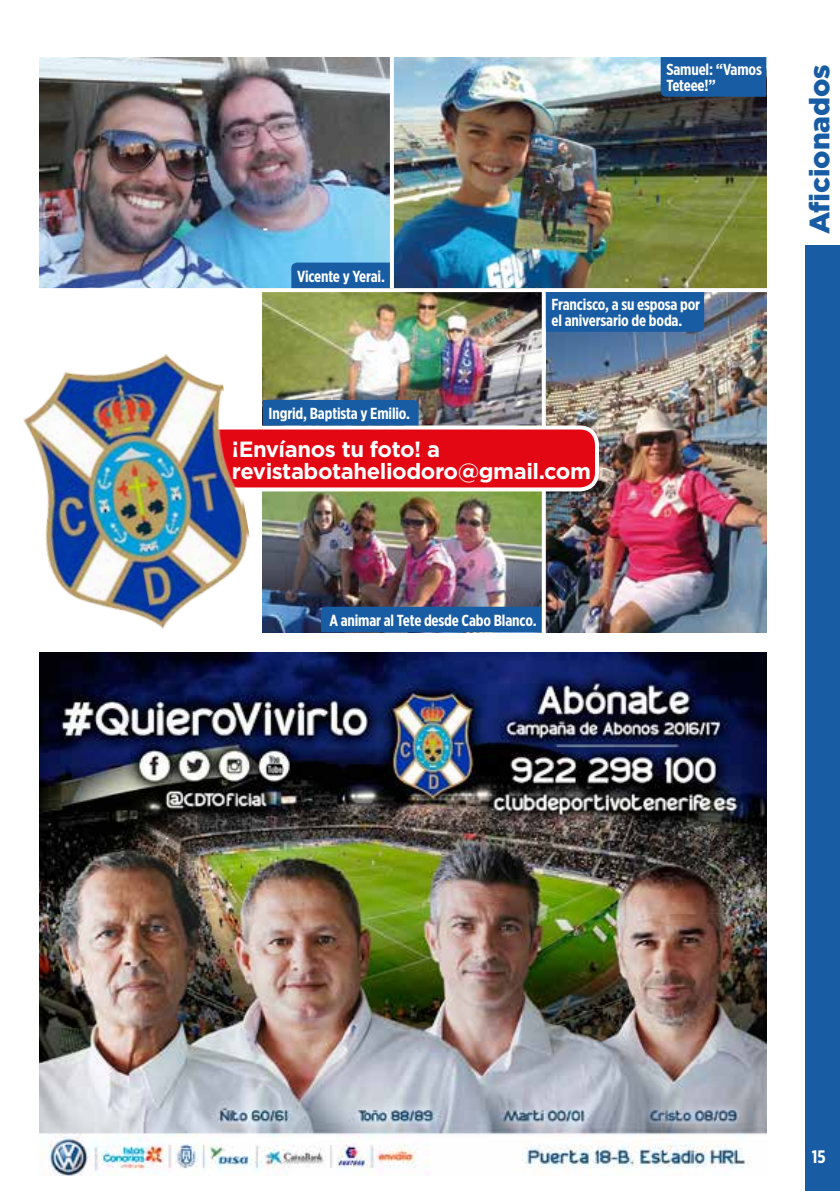
<style>
.page{position:relative;width:840px;height:1191px;background:#fff}
.page>*{position:absolute;margin:0;border:0;box-sizing:border-box;transform-origin:0 0}
.t1{font:900 28px "Gotham";color:#185ca4}
.t2{font:700 22px/22px "Gotham";letter-spacing:-.02em;color:#fff}
.t3{font:700 18px "Gotham X Narrow";color:#fff}
.t4{font:700 16px/16px "Gotham X Narrow";letter-spacing:-.01em;color:#fff}
</style>
<div class="page">
<div style="left:805px;top:246px;width:34px;height:945px;background:#185ca4"></div>
<img style="left:40px;top:652px;width:725px;height:523px">
<img style="left:393px;top:57px;width:372px;height:231px">
<img style="left:40px;top:57px;width:349px;height:231px">
<div style="left:660px;top:57px;width:105px;height:40px;background:#185ca4"></div>
<img style="left:545px;top:292px;width:220px;height:340px">
<img style="left:263px;top:493px;width:278px;height:139px">
<img style="left:263px;top:292px;width:278px;height:108px">
<svg style="left:52px;top:288px;width:715px;height:1px"></svg>
<svg style="left:389px;top:57px;width:1px;height:231px"></svg>
<img style="left:23px;top:345px;width:240px;height:288px">
<div style="left:545px;top:292px;width:158px;height:40px;background:#185ca4"></div>
<div style="left:291px;top:262px;width:98px;height:26px;background:#185ca4"></div>
<img style="left:198px;top:400px;width:402px;height:93px">
<div style="left:321px;top:606px;width:220px;height:26px;background:#185ca4"></div>
<svg style="left:541px;top:489px;width:4px;height:144px"></svg>
<svg style="left:541px;top:292px;width:4px;height:135px"></svg>
<p class="t4" style="left:297px;top:268px;width:89px">Vicente y Yerai.</p>
<p class="t4" style="left:268px;top:405px;width:143px">Ingrid, Baptista y Emilio.</p>
<p class="t4" style="left:666px;top:62px;width:97px">Samuel: “Vamos<br>Teteee!”</p>
<p class="t4" style="left:551px;top:296px;width:150px">Francisco, a su esposa por el aniversario de boda.</p>
<h2 class="t2" style="left:232px;top:437px;width:360px">¡Envíanos tu foto! a revistabotaheliodoro@gmail.com</h2>
<h1 class="t1" style="left:799px;top:234px;width:172px;rotate:-90deg">Aficionados</h1>
<p class="t4" style="left:329px;top:612px;width:208px">A animar al Tete desde Cabo Blanco.</p>
<p class="t3" style="left:811px;top:1145px;width:15px">15</p>
</div>
